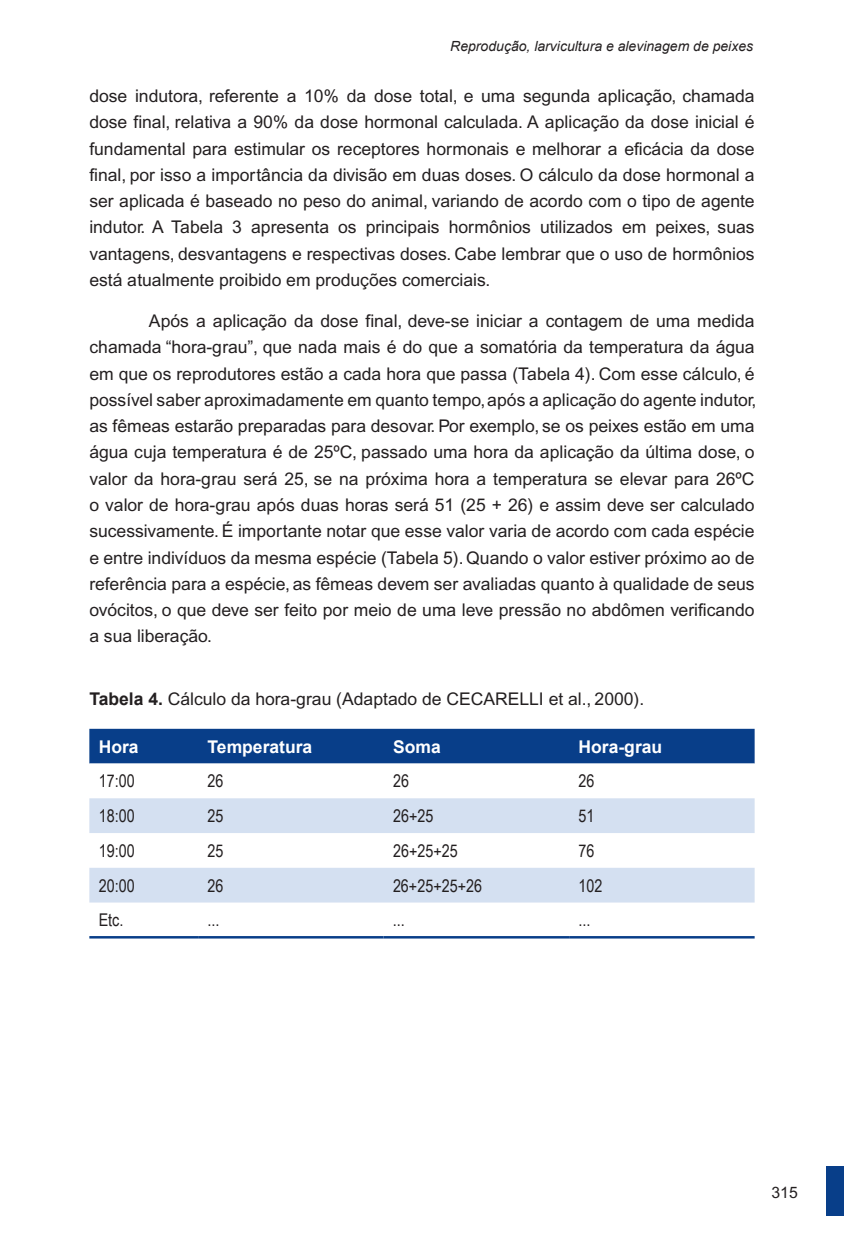
<style>
.page{position:relative;width:844px;height:1241px;background:#fff}
.page>*{position:absolute;margin:0;border:0;box-sizing:border-box;transform-origin:0 0}
.t1{font:17.5px/26.2px "Arial";color:#231f20;text-align:justify}
.t2{font:17.5px "Arial Narrow";color:#231f20}
.t3{font:700 17.5px "Arial";color:#fff}
.t4{font:15.75px "Arial";color:#231f20}
.t5{font:italic 14px "Arial";color:#231f20}
.s1{font-weight:700}
</style>
<div class="page">
<div style="left:825px;top:1166px;width:18px;height:49px;background:#083e89"></div>
<div style="left:89px;top:728px;width:665px;height:35px;background:#083e89"></div>
<svg style="left:89px;top:763px;width:665px;height:140px"></svg>
<svg style="left:89px;top:798px;width:665px;height:104px;fill:#d4e0f1"></svg>
<hr style="left:89px;top:935px;width:109px;height:3px;background:#083e89">
<hr style="left:198px;top:935px;width:185px;height:3px;background:#083e89">
<hr style="left:383px;top:935px;width:186px;height:3px;background:#083e89">
<hr style="left:569px;top:935px;width:185px;height:3px;background:#083e89">
<p class="t5" style="left:450px;top:37px;width:304px">Reprodução, larvicultura e alevinagem de peixes</p>
<p class="t1" style="left:89px;top:83px;width:666px">dose indutora, referente a 10% da dose total, e uma segunda aplicação, chamada dose final, relativa a 90% da dose hormonal calculada. A aplicação da dose inicial é fundamental para estimular os receptores hormonais e melhorar a eficácia da dose final, por isso a importância da divisão em duas doses. O cálculo da dose hormonal a ser aplicada é baseado no peso do animal, variando de acordo com o tipo de agente indutor. A Tabela 3 apresenta os principais hormônios utilizados em peixes, suas vantagens, desvantagens e respectivas doses. Cabe lembrar que o uso de hormônios está atualmente proibido em produções comerciais.</p>
<p class="t1" style="left:89px;top:308px;width:668px;text-indent:60px">Após a aplicação da dose final, deve-se iniciar a contagem de uma medida chamada “hora-grau”, que nada mais é do que a somatória da temperatura da água em que os reprodutores estão a cada hora que passa (Tabela 4). Com esse cálculo, é possível saber aproximadamente em quanto tempo, após a aplicação do agente indutor, as fêmeas estarão preparadas para desovar. Por exemplo, se os peixes estão em uma água cuja temperatura é de 25ºC, passado uma hora da aplicação da última dose, o valor da hora-grau será 25, se na próxima hora a temperatura se elevar para 26ºC o valor de hora-grau após duas horas será 51 (25 + 26) e assim deve ser calculado sucessivamente. É importante notar que esse valor varia de acordo com cada espécie e entre indivíduos da mesma espécie (Tabela 5). Quando o valor estiver próximo ao de referência para a espécie, as fêmeas devem ser avaliadas quanto à qualidade de seus ovócitos, o que deve ser feito por meio de uma leve pressão no abdômen verificando a sua liberação.</p>
<p class="t1" style="left:89px;top:686px;width:556px"><span class="s1">Tabela 4.</span> Cálculo da hora-grau (Adaptado de CECARELLI et al., 2000).</p>
<p class="t3" style="left:99px;top:734px;width:41px">Hora</p>
<p class="t3" style="left:207px;top:734px;width:106px">Temperatura</p>
<p class="t3" style="left:393px;top:734px;width:49px">Soma</p>
<p class="t3" style="left:578px;top:734px;width:85px">Hora-grau</p>
<p class="t2" style="left:99px;top:768px;width:37px">17:00</p>
<p class="t2" style="left:207px;top:768px;width:17px">26</p>
<p class="t2" style="left:393px;top:768px;width:17px">26</p>
<p class="t2" style="left:578px;top:768px;width:17px">26</p>
<p class="t2" style="left:99px;top:802px;width:37px">18:00</p>
<p class="t2" style="left:207px;top:802px;width:17px">25</p>
<p class="t2" style="left:393px;top:802px;width:42px">26+25</p>
<p class="t2" style="left:578px;top:802px;width:17px">51</p>
<p class="t2" style="left:99px;top:837px;width:37px">19:00</p>
<p class="t2" style="left:207px;top:837px;width:17px">25</p>
<p class="t2" style="left:393px;top:837px;width:66px">26+25+25</p>
<p class="t2" style="left:578px;top:837px;width:17px">76</p>
<p class="t2" style="left:99px;top:872px;width:37px">20:00</p>
<p class="t2" style="left:207px;top:872px;width:17px">26</p>
<p class="t2" style="left:393px;top:872px;width:90px">26+25+25+26</p>
<p class="t2" style="left:578px;top:872px;width:25px">102</p>
<p class="t2" style="left:99px;top:906px;width:26px">Etc.</p>
<p class="t2" style="left:207px;top:906px;width:13px">...</p>
<p class="t2" style="left:393px;top:906px;width:13px">...</p>
<p class="t2" style="left:578px;top:906px;width:13px">...</p>
<p class="t4" style="left:771px;top:1183px;width:28px">315</p>
</div>
